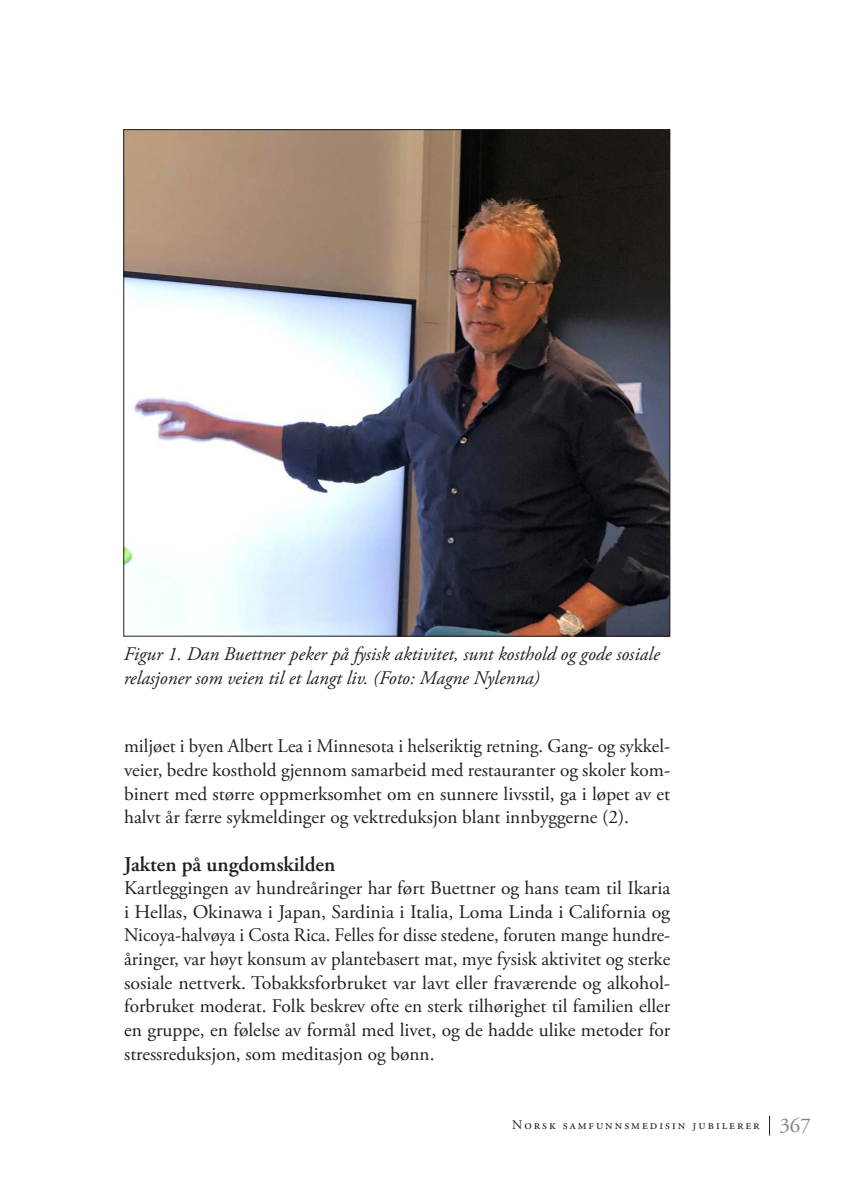
<style>
.page{position:relative;width:844px;height:1191px;background:#fff}
.page>*{position:absolute;margin:0;border:0;box-sizing:border-box;transform-origin:0 0}
.t1{font:600 21px "Adobe Garamond Pro";color:#231f20}
.t2{font:19.25px/23.6px "Adobe Garamond Pro";color:#231f20;text-align:justify}
.t3{font:italic 19.25px/23.6px "Adobe Garamond Pro";color:#231f20}
.t4{font:13.12px "Adobe Garamond Pro";letter-spacing:.15em;color:#231f20}
.s1{font-size:21px;color:#808285}
</style>
<div class="page">
<svg style="left:769px;top:1115px;width:1px;height:20px"></svg>
<img style="left:125px;top:131px;width:543px;height:503px">
<p class="t3" style="left:124px;top:643px;width:537px">Figur 1. Dan Buettner peker på fysisk aktivitet, sunt kosthold og gode sosiale relasjoner som veien til et langt liv. (Foto: Magne Nylenna)</p>
<p class="t2" style="left:124px;top:735px;width:547px">miljøet i byen Albert Lea i Minnesota i helseriktig retning. Gang- og sykkel&shy;veier, bedre kosthold gjennom samarbeid med restauranter og skoler kom&shy;binert med større oppmerksomhet om en sunnere livsstil, ga i løpet av et halvt år færre sykmeldinger og vektreduksjon blant innbyggerne (2).</p>
<p class="t1" style="left:124px;top:851px;width:213px">Jakten på ungdomskilden</p>
<p class="t2" style="left:124px;top:877px;width:547px">Kartleggingen av hundreåringer har ført Buettner og hans team til Ikaria i Hellas, Okinawa i Japan, Sardinia i Italia, Loma Linda i California og Nicoya-halvøya i Costa Rica. Felles for disse stedene, foruten mange hundre&shy;åringer, var høyt konsum av plantebasert mat, mye fysisk aktivitet og sterke sosiale nettverk. Tobakksforbruket var lavt eller fraværende og alkohol&shy;forbruket moderat. Folk beskrev ofte en sterk tilhørighet til familien eller en gruppe, en følelse av formål med livet, og de hadde ulike metoder for stressreduksjon, som meditasjon og bønn.</p>
<p class="t4" style="left:512px;top:1117px;width:300px">Norsk samfunnsmedisin jubilerer <span class="s1">367</span></p>
</div>
